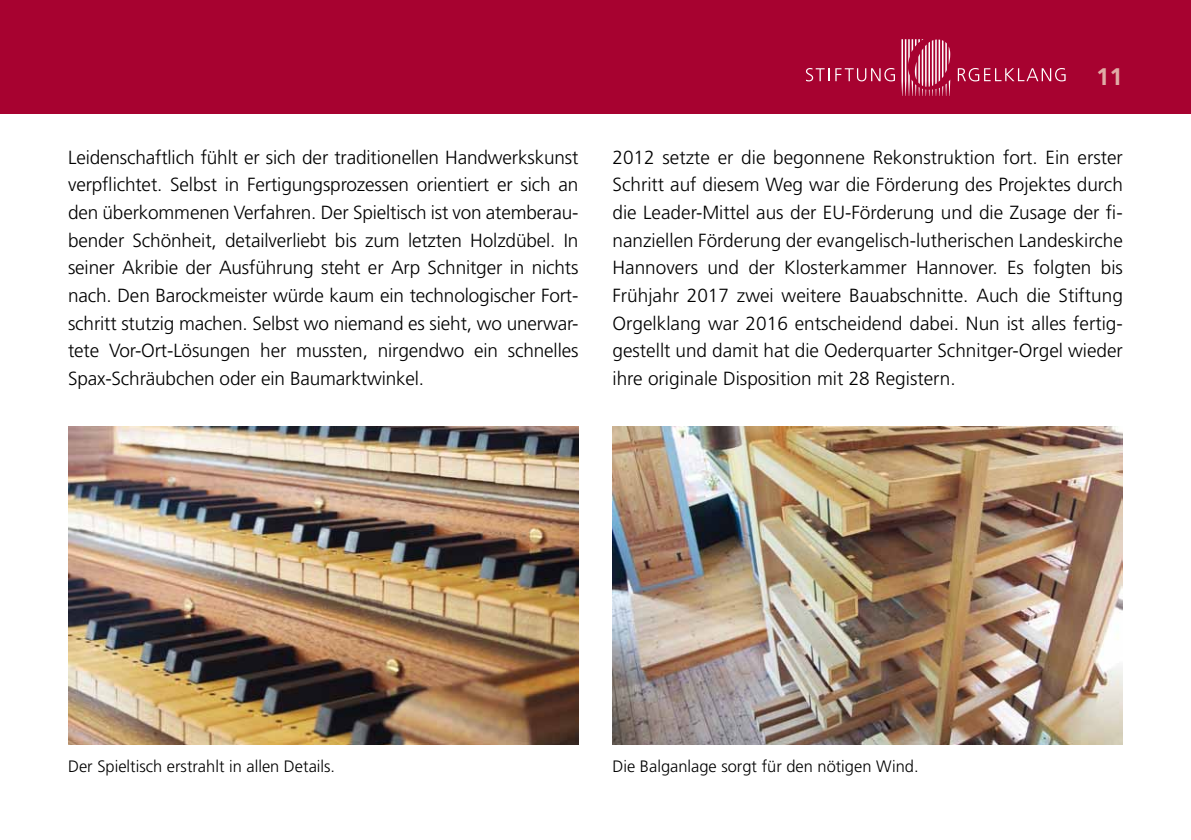
<style>
.page{position:relative;width:1191px;height:840px;background:#fff}
.page>*{position:absolute;margin:0;border:0;box-sizing:border-box;transform-origin:0 0}
.t1{font:700 24px "Frutiger LT Std";color:#e0aca6}
.t2{font:300 19px/27.6px "Frutiger LT Std";letter-spacing:-.005em;color:#000;text-align:justify}
.t3{font:300 16.4px "Frutiger LT Std";color:#000}
</style>
<div class="page">
<div style="left:0;top:0;width:1191px;height:113px;background:#a70230"></div>
<svg style="left:957px;top:68px;width:108px;height:13px"></svg>
<svg style="left:806px;top:68px;width:23px;height:13px"></svg>
<svg style="left:835px;top:68px;width:60px;height:13px"></svg>
<svg style="left:901px;top:39px;width:50px;height:57px"></svg>
<img style="left:68px;top:426px;width:510px;height:317px">
<img style="left:612px;top:426px;width:511px;height:317px">
<p class="t1" style="left:1096px;top:62px;width:28px">11</p>
<p class="t2" style="left:68px;top:144px;width:512px">Leidenschaftlich fühlt er sich der traditionellen Handwerkskunst verpflichtet. Selbst in Fertigungsprozessen orientiert er sich an den überkommenen Verfahren. Der Spieltisch ist von atemberau&shy;bender Schönheit, detailverliebt bis zum letzten Holzdübel. In seiner Akribie der Ausführung steht er Arp Schnitger in nichts nach. Den Barockmeister würde kaum ein technologischer Fort&shy;schritt stutzig machen. Selbst wo niemand es sieht, wo unerwar&shy;tete Vor-Ort-Lösungen her mussten, nirgendwo ein schnelles Spax-Schräubchen oder ein Baumarktwinkel.</p>
<p class="t2" style="left:612px;top:144px;width:512px">2012 setzte er die begonnene Rekonstruktion fort. Ein erster Schritt auf diesem Weg war die Förderung des Projektes durch die Leader-Mittel aus der EU-Förderung und die Zusage der fi&shy;nanziellen Förderung der evangelisch-lutherischen Landeskirche Hannovers und der Klosterkammer Hannover. Es folgten bis Frühjahr 2017 zwei weitere Bauabschnitte. Auch die Stiftung Orgelklang war 2016 entscheidend dabei. Nun ist alles fertig&shy;gestellt und damit hat die Oederquarter Schnitger-Orgel wieder ihre originale Disposition mit 28 Registern.</p>
<p class="t3" style="left:68px;top:756px;width:269px">Der Spieltisch erstrahlt in allen Details.</p>
<p class="t3" style="left:612px;top:756px;width:307px">Die Balganlage sorgt für den nötigen Wind.</p>
</div>
